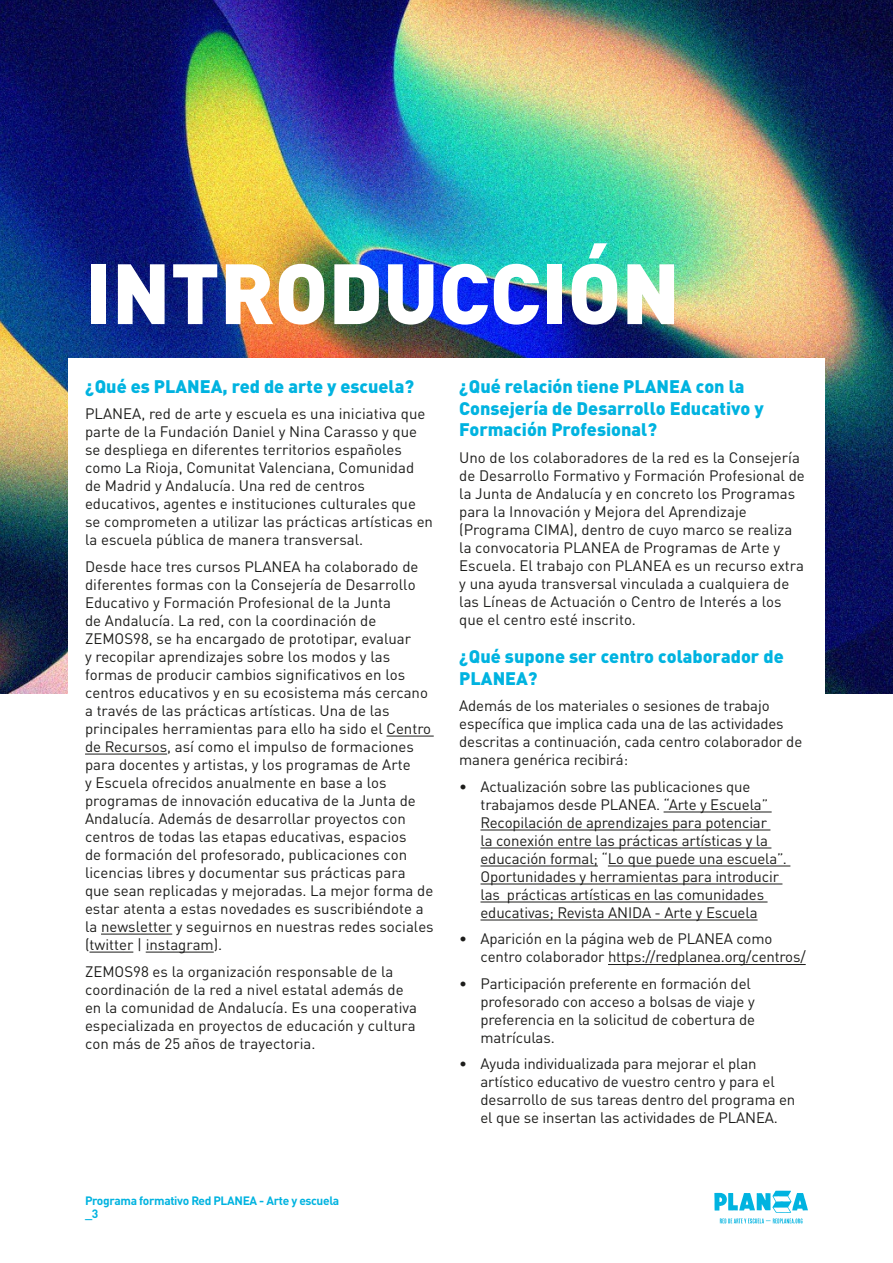
<style>
.page{position:relative;width:893px;height:1263px;background:#fff}
.page>*{position:absolute;margin:0;border:0;box-sizing:border-box;transform-origin:0 0}
.t1{font:900 84px "FFDIN Pro";color:#fff}
.t2{font:900 18px/21.6px "FFDIN Pro";color:#00b3e0}
.t3{font:15px/18px "FFDIN Pro";color:#1d1d1b}
.t4{font:700 12px/13.5px "FFDIN Pro";letter-spacing:-.03em;color:#00b3e0}
</style>
<div class="page">
<img style="left:0;top:0;width:893px;height:694px">
<div style="left:68px;top:358px;width:757px;height:827px;background:#fff"></div>
<hr style="left:386px;top:736px;width:48px;height:1px;background:#1d1d1b">
<hr style="left:85px;top:754px;width:82px;height:1px;background:#1d1d1b">
<hr style="left:101px;top:934px;width:71px;height:1px;background:#1d1d1b">
<hr style="left:90px;top:952px;width:43px;height:1px;background:#1d1d1b">
<hr style="left:146px;top:952px;width:68px;height:1px;background:#1d1d1b">
<hr style="left:664px;top:812px;width:108px;height:1px;background:#1d1d1b">
<hr style="left:480px;top:830px;width:290px;height:1px;background:#1d1d1b">
<hr style="left:480px;top:848px;width:291px;height:1px;background:#1d1d1b">
<hr style="left:480px;top:866px;width:118px;height:1px;background:#1d1d1b">
<hr style="left:608px;top:866px;width:182px;height:1px;background:#1d1d1b">
<hr style="left:480px;top:884px;width:302px;height:1px;background:#1d1d1b">
<hr style="left:480px;top:902px;width:287px;height:1px;background:#1d1d1b">
<hr style="left:480px;top:920px;width:278px;height:1px;background:#1d1d1b">
<hr style="left:608px;top:964px;width:198px;height:1px;background:#1d1d1b">
<svg style="left:714px;top:1191px;width:94px;height:32px"></svg>
<h1 class="t1" style="left:85px;top:221px;width:597px">INTRODUCCIÓN</h1>
<p class="t2" style="left:85px;top:373px;width:330px">¿Qué es PLANEA, red de arte y escuela?</p>
<p class="t3" style="left:85px;top:403px;width:349px">PLANEA, red de arte y escuela es una iniciativa que parte de la Fundación Daniel y Nina Carasso y que se despliega en diferentes territorios españoles como La Rioja, Comunitat Valenciana, Comunidad de Madrid y Andalucía. Una red de centros educativos, agentes e instituciones culturales que se comprometen a utilizar las prácticas artísticas en la escuela pública de manera transversal.</p>
<p class="t3" style="left:85px;top:556px;width:350px">Desde hace tres cursos PLANEA ha colaborado de diferentes formas con la Consejería de Desarrollo Educativo y Formación Profesional de la Junta<br>de Andalucía. La red, con la coordinación de ZEMOS98, se ha encargado de prototipar, evaluar<br>y recopilar aprendizajes sobre los modos y las formas de producir cambios significativos en los centros educativos y en su ecosistema más cercano a través de las prácticas artísticas. Una de las principales herramientas para ello ha sido el Centro de Recursos, así como el impulso de formaciones para docentes y artistas, y los programas de Arte<br>y Escuela ofrecidos anualmente en base a los programas de innovación educativa de la Junta de Andalucía. Además de desarrollar proyectos con centros de todas las etapas educativas, espacios<br>de formación del profesorado, publicaciones con licencias libres y documentar sus prácticas para que sean replicadas y mejoradas. La mejor forma de estar atenta a estas novedades es suscribiéndote a la newsletter y seguirnos en nuestras redes sociales (twitter | instagram).</p>
<p class="t3" style="left:85px;top:960px;width:334px">ZEMOS98 es la organización responsable de la coordinación de la red a nivel estatal además de en la comunidad de Andalucía. Es una cooperativa especializada en proyectos de educación y cultura con más de 25 años de trayectoria.</p>
<p class="t2" style="left:459px;top:373px;width:306px">¿Qué relación tiene PLANEA con la<br>Consejería de Desarrollo Educativo y<br>Formación Profesional?</p>
<p class="t3" style="left:459px;top:447px;width:347px">Uno de los colaboradores de la red es la Consejería de Desarrollo Formativo y Formación Profesional de la Junta de Andalucía y en concreto los Programas para la Innovación y Mejora del Aprendizaje (Programa CIMA), dentro de cuyo marco se realiza la convocatoria PLANEA de Programas de Arte y Escuela. El trabajo con PLANEA es un recurso extra y una ayuda transversal vinculada a cualquiera de las Líneas de Actuación o Centro de Interés a los que el centro esté inscrito.</p>
<p class="t2" style="left:459px;top:643px;width:326px">¿Qué supone ser centro colaborador de<br>PLANEA?</p>
<p class="t3" style="left:459px;top:695px;width:345px">Además de los materiales o sesiones de trabajo específica que implica cada una de las actividades descritas a continuación, cada centro colaborador de manera genérica recibirá:</p>
<p class="t3" style="left:480px;top:776px;width:308px;text-indent:-21px">• Actualización sobre las publicaciones que trabajamos desde PLANEA. “Arte y Escuela” Recopilación de aprendizajes para potenciar<br>la conexión entre las prácticas artísticas y la educación formal; “Lo que puede una escuela”.<br>Oportunidades y herramientas para introducir las prácticas artísticas en las comunidades educativas; Revista ANIDA - Arte y Escuela</p>
<p class="t3" style="left:480px;top:928px;width:327px;text-indent:-21px">• Aparición en la página web de PLANEA como centro colaborador https://redplanea.org/centros/</p>
<p class="t3" style="left:480px;top:973px;width:276px;text-indent:-21px">• Participación preferente en formación del profesorado con acceso a bolsas de viaje y preferencia en la solicitud de cobertura de matrículas.</p>
<p class="t3" style="left:480px;top:1053px;width:316px;text-indent:-21px">• Ayuda individualizada para mejorar el plan artístico educativo de vuestro centro y para el desarrollo de sus tareas dentro del programa en el que se insertan las actividades de PLANEA.</p>
<p class="t4" style="left:85px;top:1192px;width:256px">Programa formativo Red PLANEA - Arte y escuela _3</p>
</div>
